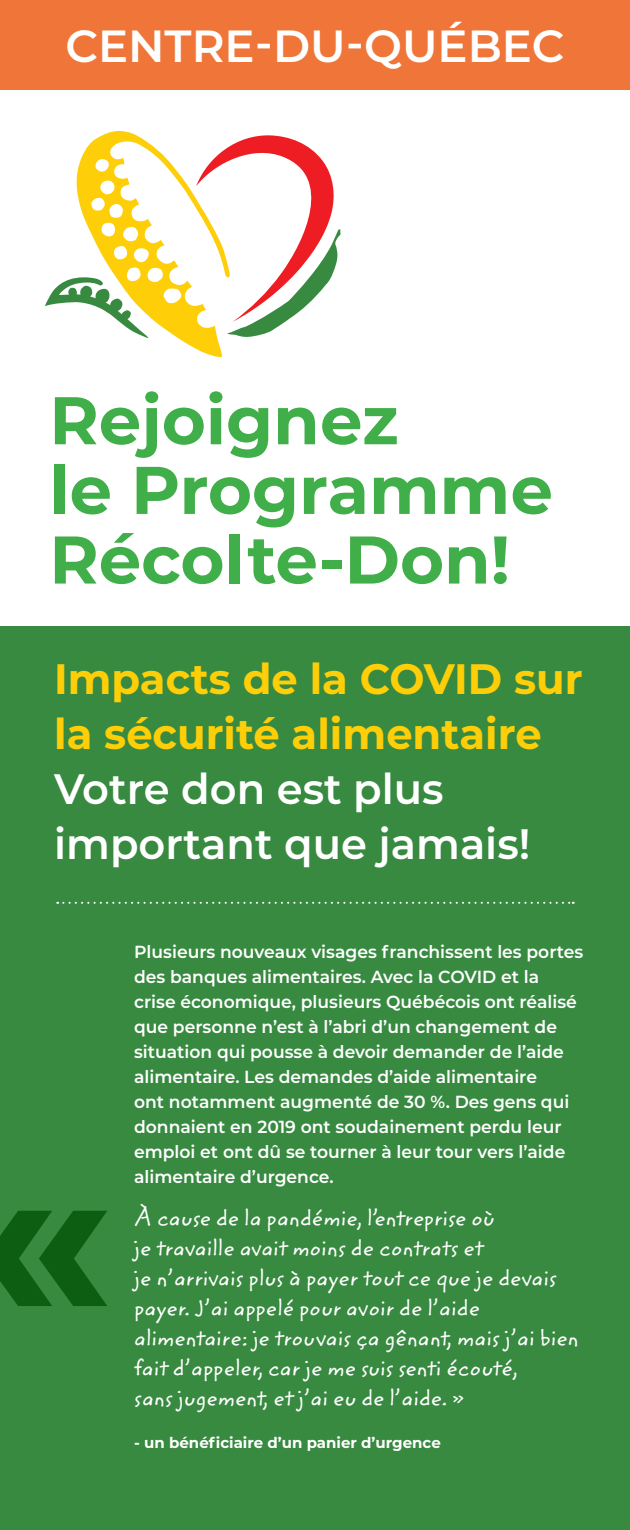
<style>
.page{position:relative;width:630px;height:1530px;background:#fff}
.page>*{position:absolute;margin:0;border:0;box-sizing:border-box;transform-origin:0 0}
.t1{font:700 67.25px/69.8px "Montserrat";color:#40ae49}
.t2{font:600 45px "Montserrat";color:#fff}
.t3{font:700 42.5px/55px "Montserrat";color:#fece08}
.t4{font:600 42.5px/55px "Montserrat";color:#fff}
.t5{font:22.5px/30px "Zemke Hand ITC";color:#fff}
.t6{font:600 17.5px/25px "Montserrat";color:#fff}
.t7{font:700 15px "Montserrat";color:#fff}
</style>
<div class="page">
<svg style="left:45px;top:131px;width:295px;height:226px"></svg>
<div style="left:0;top:0;width:630px;height:90px;background:#ef7638"></div>
<div style="left:0;top:626px;width:630px;height:904px;background:#378a40"></div>
<svg style="left:57px;top:902px;width:517px;height:2px"></svg>
<svg style="left:0;top:1211px;width:107px;height:95px"></svg>
<h2 class="t2" style="left:65px;top:15px;width:501px">CENTRE-DU-QUÉBEC</h2>
<h1 class="t1" style="left:49px;top:382px;width:505px">Rejoignez<br>le Programme<br>Récolte-Don!</h1>
<h3 class="t3" style="left:54px;top:649px;width:530px">Impacts de la COVID sur la sécurité alimentaire</h3>
<h3 class="t4" style="left:54px;top:759px;width:478px">Votre don est plus important que jamais!</h3>
<p class="t6" style="left:134px;top:939px;width:451px">Plusieurs nouveaux visages franchissent les portes des banques alimentaires. Avec la COVID et la crise économique, plusieurs Québécois ont réalisé que personne n’est à l’abri d’un changement de situation qui pousse à devoir demander de l’aide alimentaire. Les demandes d’aide alimentaire<br>ont notamment augmenté de 30 %. Des gens qui donnaient en 2019 ont soudainement perdu leur emploi et ont dû se tourner à leur tour vers l’aide alimentaire d’urgence.</p>
<p class="t5" style="left:134px;top:1203px;width:446px">À cause de la pandémie, l’entreprise où<br>je travaille avait moins de contrats et<br>je n’arrivais plus à payer tout ce que je devais payer. J’ai appelé pour avoir de l’aide alimentaire: je trouvais ça gênant, mais j’ai bien fait d’appeler, car je me suis senti écouté,<br>sans jugement, et j’ai eu de l’aide. »</p>
<p class="t7" style="left:134px;top:1432px;width:308px">- un bénéficiaire d’un panier d’urgence</p>
</div>
